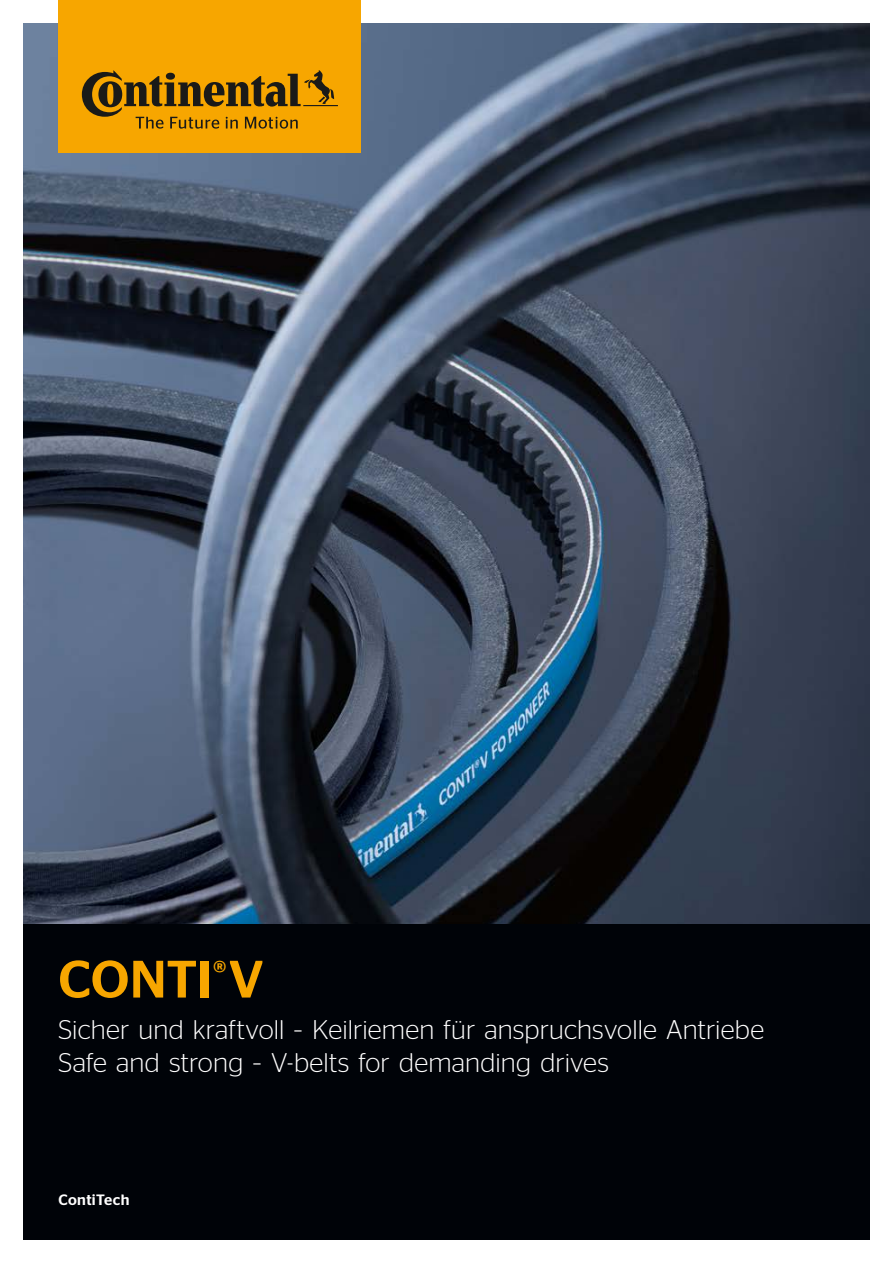
<style>
.page{position:relative;width:893px;height:1263px;background:#fff}
.page>*{position:absolute;margin:0;border:0;box-sizing:border-box;transform-origin:0 0}
.t1{font:500 52.5px "Continental Stag Sans LCG";color:#f7a600}
.t2{font:300 27px/33px "Continental Stag Sans LCG";letter-spacing:.005em;color:#fff}
.t3{font:500 15px "Continental Stag Sans LCG";letter-spacing:.025em;color:#fff}
</style>
<div class="page">
<img style="left:23px;top:23px;width:847px;height:901px">
<div style="left:23px;top:924px;width:847px;height:315px;background:#000308"></div>
<div style="left:58px;top:0;width:303px;height:152px;background:#f7a600"></div>
<svg style="left:82px;top:70px;width:256px;height:59px"></svg>
<h1 class="t1" style="left:58px;top:941px;width:207px">CONTI<sup>®</sup>V</h1>
<p class="t2" style="left:58px;top:1011px;width:707px">Sicher und kraftvoll - Keilriemen für anspruchsvolle Antriebe<br>Safe and strong - V-belts for demanding drives</p>
<p class="t3" style="left:58px;top:1188px;width:72px">ContiTech</p>
</div>
